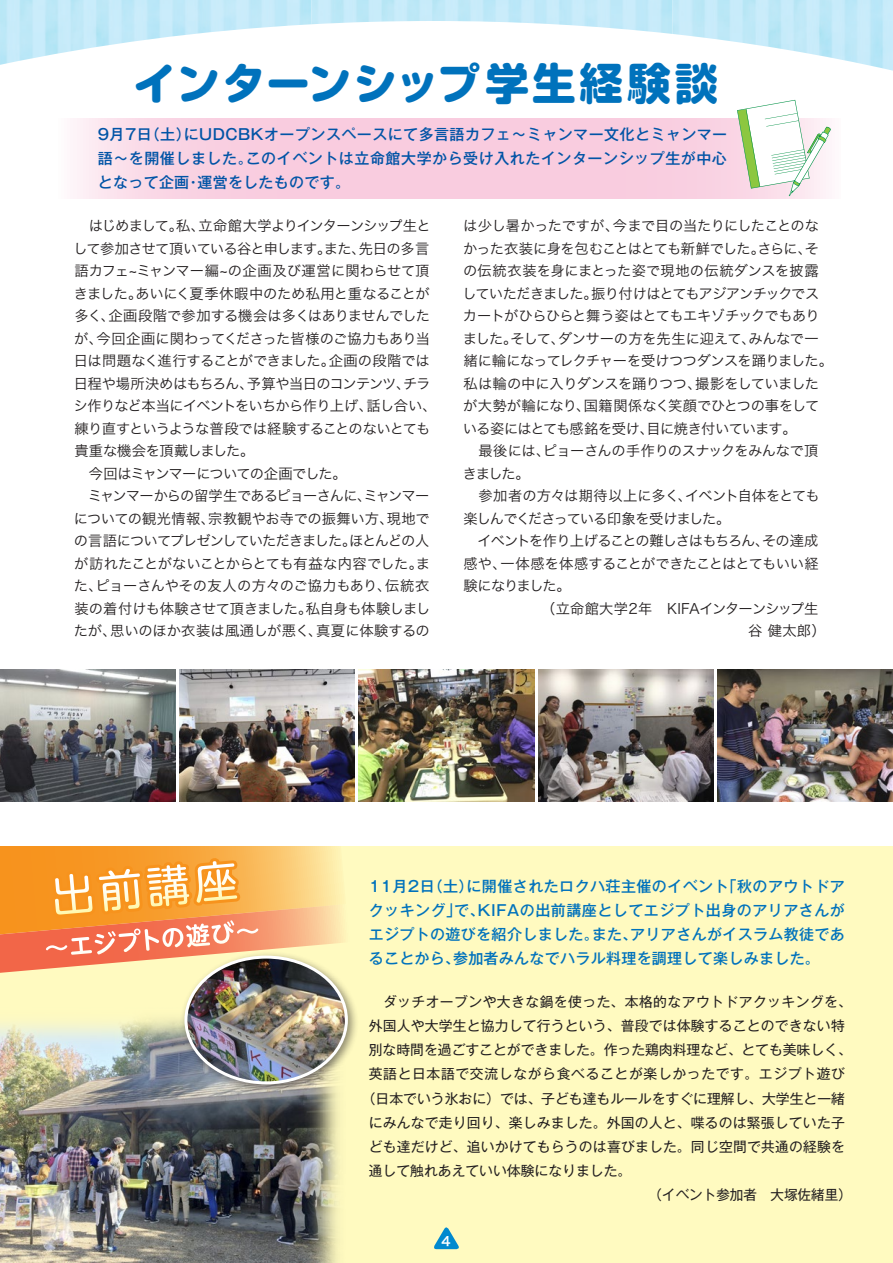
<style>
.page{position:relative;width:893px;height:1263px;background:#fff}
.page>*{position:absolute;margin:0;border:0;box-sizing:border-box;transform-origin:0 0}
.t1{font:800 43.5px "Soft Go Std";letter-spacing:.05em;color:#0072bc}
.t2{font:43.5px "UD Shin M Go Pro";color:#fff}
.t3{font:700 24px "UD Shin M Go Pro De";color:#fff}
.t4{font:500 15px/24px "Gothic MB101 Pro";letter-spacing:.02em;color:#0072bc;text-align:justify}
.t5{font:500 15px/24px "Gothic MB101 Pro";letter-spacing:.035em;color:#0154a6;text-align:justify}
.t6{font:14.25px/22.5px "Hira Kaku Pro W3";letter-spacing:-.035em;color:#231f20}
.t7{font:14.25px "Hira Kaku Pro W3";letter-spacing:-.005em;color:#231f20}
.t8{font:14.25px "Hira Kaku Pro W3";letter-spacing:-.065em;color:#231f20}
.t9{font:14.25px "Hira Kaku Pro W3";letter-spacing:-.055em;color:#231f20}
.t10{font:14.25px "Hira Kaku Pro W3";letter-spacing:.01em;color:#231f20}
.t11{font:14.25px "Hira Kaku Pro W3";letter-spacing:-.075em;color:#231f20}
.t12{font:14.25px "Hira Kaku Pro W3";letter-spacing:-.085em;color:#231f20}
.t13{font:13.8px "Gothic MB101 Pro";letter-spacing:.015em;color:#231f20}
.t14{font:13.8px "Gothic MB101 Pro";letter-spacing:.045em;color:#231f20}
.t15{font:12.75px "Hira Kaku Pro W6";color:#fff}
</style>
<div class="page">
<img style="left:0;top:0;width:311px;height:65px">
<img style="left:311px;top:0;width:362px;height:34px">
<img style="left:673px;top:0;width:220px;height:71px">
<div style="left:0;top:847px;width:893px;height:416px;background:#fffac0"></div>
<img style="left:0;top:669px;width:175px;height:59px">
<img style="left:179px;top:669px;width:176px;height:59px">
<img style="left:359px;top:669px;width:175px;height:132px">
<img style="left:538px;top:669px;width:175px;height:132px">
<img style="left:718px;top:669px;width:175px;height:132px">
<svg style="left:73px;top:118px;width:756px;height:81px;background:#f9d0e1"></svg>
<div style="left:123px;top:49px;width:607px;height:68px;background:#fff"></div>
<svg style="left:737px;top:100px;width:94px;height:96px"></svg>
<img style="left:0;top:728px;width:369px;height:245px">
<img style="left:0;top:1018px;width:339px;height:245px">
<div style="left:179px;top:950px;width:180px;height:145px;background:#231f20;opacity:.5"></div>
<img style="left:186px;top:957px;width:160px;height:126px">
<div style="left:184px;top:955px;width:164px;height:129px;border:3px solid #fff;border-radius:50%"></div>
<svg style="left:434px;top:1227px;width:25px;height:22px"></svg>
<h1 class="t1" style="left:133px;top:52px;width:587px">インターンシップ学生経験談</h1>
<p class="t5" style="left:98px;top:121px;width:631px">9月7日（土）にUDCBKオープンスペースにて多言語カフェ〜ミャンマー文化とミャンマー語〜を開催しました。このイベントは立命館大学から受け入れたインターンシップ生が中心となって企画・運営をしたものです。</p>
<p class="t6" style="left:73px;top:213px;width:365px">　はじめまして。私、立命館大学よりインターンシップ生として参加させて頂いている谷と申します。また、先日の多言語カフェ~ミャンマー編~の企画及び運営に関わらせて頂きました。あいにく夏季休暇中のため私用と重なることが多く、企画段階で参加する機会は多くはありませんでしたが、今回企画に関わってくださった皆様のご協力もあり当日は問題なく進行することができました。企画の段階では日程や場所決めはもちろん、予算や当日のコンテンツ、チラシ作りなど本当にイベントをいちから作り上げ、話し合い、練り直すというような普段では経験することのないとても貴重な機会を頂戴しました。<br>　今回はミャンマーについての企画でした。<br>　ミャンマーからの留学生であるピョーさんに、ミャンマーについての観光情報、宗教観やお寺での振舞い方、現地での言語についてプレゼンしていただきました。ほとんどの人が訪れたことがないことからとても有益な内容でした。また、ピョーさんやその友人の方々のご協力もあり、伝統衣装の着付けも体験させて頂きました。私自身も体験しましたが、思いのほか衣装は風通しが悪く、真夏に体験するの</p>
<p class="t6" style="left:463px;top:213px;width:357px">は少し暑かったですが、今まで目の当たりにしたことのな</p>
<p class="t9" style="left:463px;top:235px;width:358px">かった衣装に身を包むことはとても新鮮でした。さらに、そ</p>
<p class="t10" style="left:463px;top:258px;width:357px">の伝統衣装を身にまとった姿で現地の伝統ダンスを披露</p>
<p class="t8" style="left:462px;top:280px;width:358px">していただきました。振り付けはとてもアジアンチックでス</p>
<p class="t6" style="left:463px;top:303px;width:358px">カートがひらひらと舞う姿はとてもエキゾチックでもあり</p>
<p class="t6" style="left:463px;top:326px;width:357px">ました。そして、ダンサーの方を先生に迎えて、みんなで一</p>
<p class="t6" style="left:463px;top:348px;width:371px">緒に輪になってレクチャーを受けつつダンスを踊りました。</p>
<p class="t6" style="left:463px;top:371px;width:357px">私は輪の中に入りダンスを踊りつつ、撮影をしていました</p>
<p class="t7" style="left:463px;top:393px;width:358px">が大勢が輪になり、国籍関係なく笑顔でひとつの事をして</p>
<p class="t6" style="left:463px;top:416px;width:335px">いる姿にはとても感銘を受け、目に焼き付いています。</p>
<p class="t6" style="left:463px;top:438px;width:357px">　最後には、ピョーさんの手作りのスナックをみんなで頂</p>
<p class="t6" style="left:463px;top:461px;width:68px">きました。</p>
<p class="t7" style="left:463px;top:483px;width:358px">　参加者の方々は期待以上に多く、イベント自体をとても</p>
<p class="t11" style="left:463px;top:505px;width:268px">楽しんでくださっている印象を受けました。</p>
<p class="t8" style="left:463px;top:528px;width:357px">　イベントを作り上げることの難しさはもちろん、その達成</p>
<p class="t6" style="left:463px;top:551px;width:357px">感や、一体感を体感することができたことはとてもいい経</p>
<p class="t12" style="left:463px;top:573px;width:109px">験になりました。</p>
<p class="t7" style="left:541px;top:595px;width:279px">（立命館大学2年　KIFAインターンシップ生</p>
<p class="t6" style="left:748px;top:618px;width:79px">谷 健太郎）</p>
<h1 class="t2" style="left:48px;top:861px;width:189px;rotate:-5deg">出前講座</h1>
<h2 class="t3" style="left:43px;top:929px;width:217px;rotate:-5deg">〜エジプトの遊び〜</h2>
<p class="t4" style="left:369px;top:872px;width:478px">11月2日（土）に開催されたロクハ荘主催のイベント「秋のアウトドアクッキング」で、KIFAの出前講座としてエジプト出身のアリアさんがエジプトの遊びを紹介しました。また、アリアさんがイスラム教徒であることから、参加者みんなでハラル料理を調理して楽しみました。</p>
<p class="t13" style="left:369px;top:990px;width:485px">　ダッチオーブンや大きな鍋を使った、本格的なアウトドアクッキングを、</p>
<p class="t13" style="left:369px;top:1014px;width:478px">外国人や大学生と協力して行うという、普段では体験することのできない特</p>
<p class="t13" style="left:369px;top:1038px;width:485px">別な時間を過ごすことができました。作った鶏肉料理など、とても美味しく、</p>
<p class="t14" style="left:369px;top:1063px;width:478px">英語と日本語で交流しながら食べることが楽しかったです。エジプト遊び</p>
<p class="t13" style="left:362px;top:1087px;width:485px">（日本でいう氷おに）では、子ども達もルールをすぐに理解し、大学生と一緒</p>
<p class="t13" style="left:369px;top:1111px;width:478px">にみんなで走り回り、楽しみました。外国の人と、喋るのは緊張していた子</p>
<p class="t13" style="left:369px;top:1135px;width:478px">ども達だけど、追いかけてもらうのは喜びました。同じ空間で共通の経験を</p>
<p class="t13" style="left:369px;top:1159px;width:264px">通して触れあえていい体験になりました。</p>
<p class="t13" style="left:649px;top:1183px;width:205px">（イベント参加者　大塚佐緒里）</p>
<p class="t15" style="left:442px;top:1229px;width:11px">4</p>
</div>
